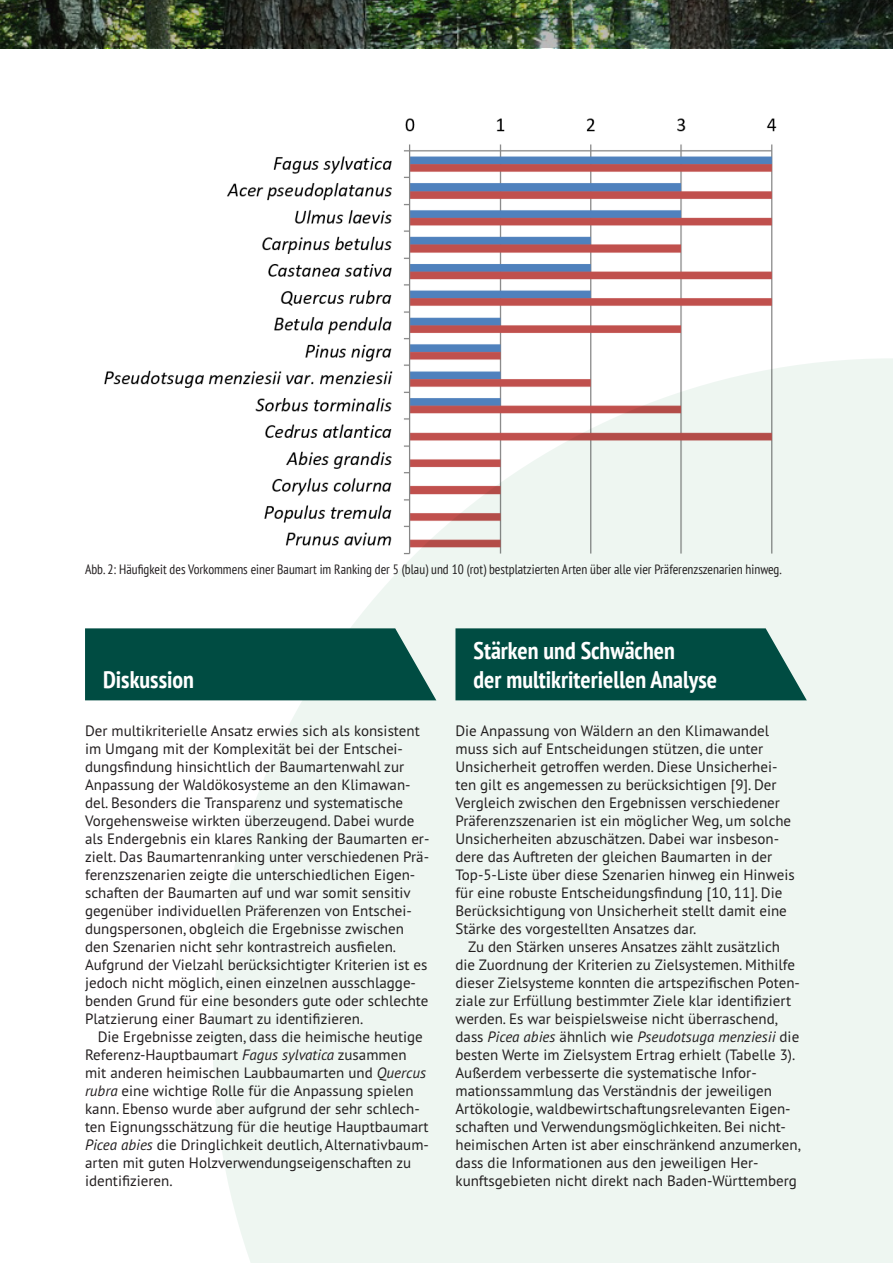
<style>
.page{position:relative;width:893px;height:1263px;background:#fff}
.page>*{position:absolute;margin:0;border:0;box-sizing:border-box;transform-origin:0 0}
.t1{font:700 condensed 24px/28.8px "PT Sans";color:#fff}
.t2{font:15px/18px "PT Sans Pro";color:#231f20}
.t3{font:condensed 13.5px "PT Sans";color:#231f20}
.s1{font-style:italic}
</style>
<div class="page">
<div style="left:213px;top:358px;width:680px;height:905px;background:#eef6f1"></div>
<img style="left:0;top:0;width:893px;height:48px">
<img style="left:104px;top:118px;width:676px;height:439px">
<svg style="left:85px;top:628px;width:351px;height:72px;background:#0e564c"></svg>
<svg style="left:455px;top:628px;width:352px;height:72px;background:#0f574d"></svg>
<p class="t3" style="left:85px;top:561px;width:698px">Abb. 2: Häufigkeit des Vorkommens einer Baumart im Ranking der 5 (blau) und 10 (rot) bestplatzierten Arten über alle vier Präferenzszenarien hinweg.</p>
<p class="t1" style="left:103px;top:664px;width:92px">Diskussion</p>
<p class="t2" style="left:85px;top:722px;width:346px">Der multikriterielle Ansatz erwies sich als konsistent im Umgang mit der Komplexität bei der Entschei&shy;dungsfindung hinsichtlich der Baumartenwahl zur Anpassung der Waldökosysteme an den Klimawan&shy;del. Besonders die Transparenz und systematische Vorgehensweise wirkten überzeugend. Dabei wurde als Endergebnis ein klares Ranking der Baumarten er&shy;zielt. Das Baumartenranking unter verschiedenen Prä&shy;ferenzszenarien zeigte die unterschiedlichen Eigen&shy;schaften der Baumarten auf und war somit sensitiv gegenüber individuellen Präferenzen von Entschei&shy;dungspersonen, obgleich die Ergebnisse zwischen den Szenarien nicht sehr kontrastreich ausfielen.<br>Aufgrund der Vielzahl berücksichtigter Kriterien ist es jedoch nicht möglich, einen einzelnen ausschlagge&shy;benden Grund für eine besonders gute oder schlechte Platzierung einer Baumart zu identifizieren.</p>
<p class="t2" style="left:85px;top:1028px;width:345px;text-indent:13px">Die Ergebnisse zeigten, dass die heimische heutige Referenz-Hauptbaumart <span class="s1">Fagus sylvatica</span> zusammen mit anderen heimischen Laubbaumarten und <span class="s1">Quercus rubra</span> eine wichtige Rolle für die Anpassung spielen kann. Ebenso wurde aber aufgrund der sehr schlech&shy;ten Eignungsschätzung für die heutige Hauptbaumart <span class="s1">Picea abies</span> die Dringlichkeit deutlich, Alternativbaum&shy;arten mit guten Holzverwendungseigenschaften zu identifizieren.</p>
<p class="t1" style="left:473px;top:636px;width:245px">Stärken und Schwächen<br>der multikriteriellen Analyse</p>
<p class="t2" style="left:455px;top:722px;width:341px">Die Anpassung von Wäldern an den Klimawandel muss sich auf Entscheidungen stützen, die unter Unsicherheit getroffen werden. Diese Unsicherhei&shy;ten gilt es angemessen zu berücksichtigen [9]. Der Vergleich zwischen den Ergebnissen verschiedener Präferenzszenarien ist ein möglicher Weg, um solche Unsicherheiten abzuschätzen. Dabei war insbeson&shy;dere das Auftreten der gleichen Baumarten in der Top-5-Liste über diese Szenarien hinweg ein Hinweis für eine robuste Entscheidungsfindung [10, 11]. Die Berücksichtigung von Unsicherheit stellt damit eine Stärke des vorgestellten Ansatzes dar.</p>
<p class="t2" style="left:455px;top:938px;width:347px;text-indent:13px">Zu den Stärken unseres Ansatzes zählt zusätzlich die Zuordnung der Kriterien zu Zielsystemen. Mithilfe dieser Zielsysteme konnten die artspezifischen Poten&shy;ziale zur Erfüllung bestimmter Ziele klar identifiziert werden. Es war beispielsweise nicht überraschend, dass <span class="s1">Picea abies</span> ähnlich wie <span class="s1">Pseudotsuga menziesii</span> die besten Werte im Zielsystem Ertrag erhielt (Tabelle 3).<br>Außerdem verbesserte die systematische Infor&shy;mationssammlung das Verständnis der jeweiligen Artökologie, waldbewirtschaftungsrelevanten Eigen&shy;schaften und Verwendungsmöglichkeiten. Bei nicht&shy;heimischen Arten ist aber einschränkend anzumerken, dass die Informationen aus den jeweiligen Her&shy;kunftsgebieten nicht direkt nach Baden-Württemberg</p>
</div>
